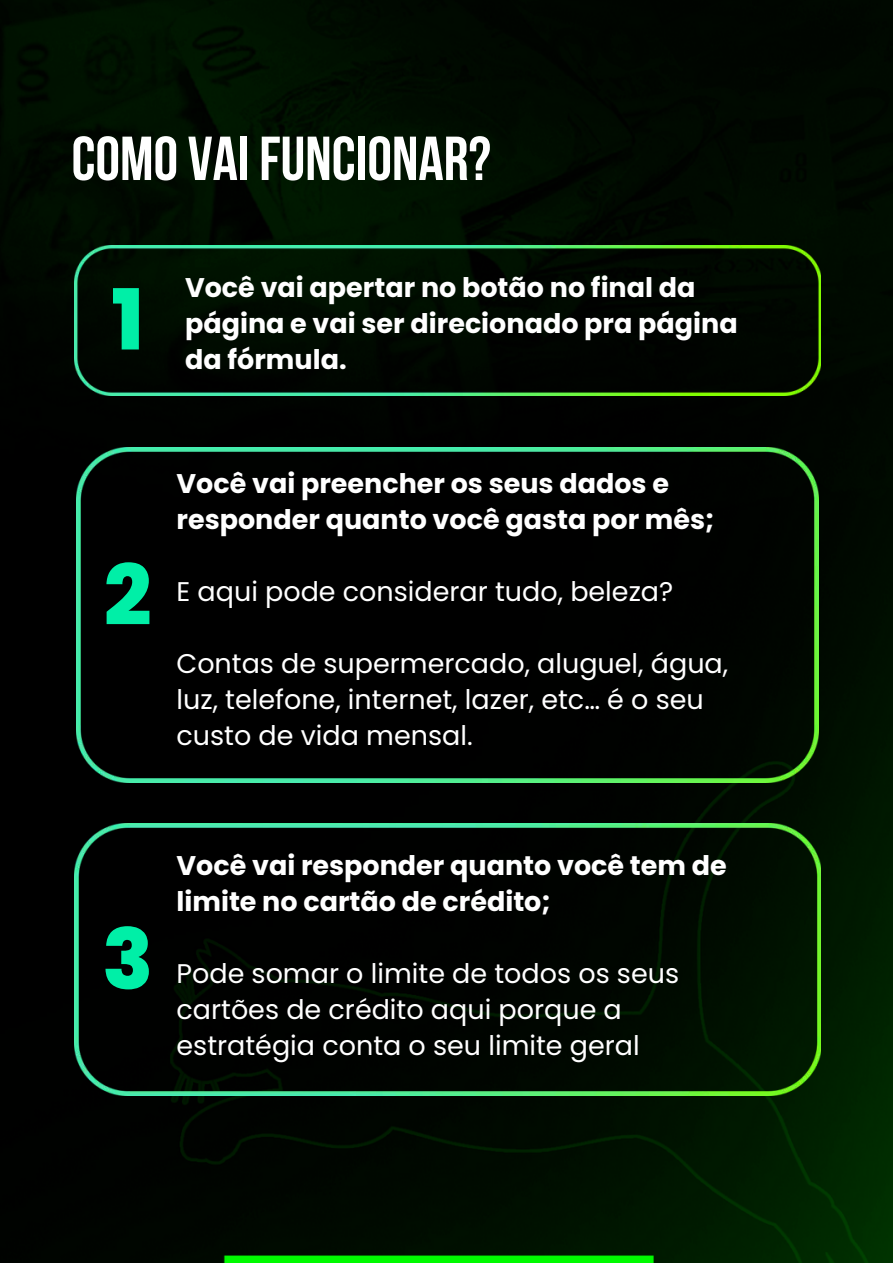
<style>
.page{position:relative;width:893px;height:1264px;background:#fff}
.page>*{position:absolute;margin:0;border:0;box-sizing:border-box;transform-origin:0 0}
.t1{font:800 83.85px "Poppins";color:#00efa7}
.t2{font:61.95px "Bebas Neue Cyrillic";color:#fff}
.t3{font:27px/36px "Poppins";color:#fff}
.t4{font:700 27px/36px "Poppins";color:#fff}
</style>
<div class="page">
<img style="left:0;top:0;width:892px;height:1262px">
<div style="left:77px;top:447px;width:741px;height:335px;background:#000"></div>
<img style="left:74px;top:245px;width:746px;height:151px">
<img style="left:74px;top:823px;width:746px;height:272px">
<h2 class="t2" style="left:72px;top:124px;width:421px">COMO VAI FUNCIONAR?</h2>
<h1 class="t1" style="left:111px;top:271px;width:34px">1</h1>
<p class="t4" style="left:185px;top:270px;width:554px">Você vai apertar no botão no final da página e vai ser direcionado pra página da fórmula.</p>
<h1 class="t1" style="left:104px;top:547px;width:49px">2</h1>
<p class="t4" style="left:176px;top:465px;width:539px">Você vai preencher os seus dados e responder quanto você gasta por mês;</p>
<p class="t3" style="left:176px;top:573px;width:498px">E aqui pode considerar tudo, beleza?</p>
<p class="t3" style="left:176px;top:645px;width:553px">Contas de supermercado, aluguel, água, luz, telefone, internet, lazer, etc… é o seu custo de vida mensal.</p>
<h1 class="t1" style="left:102px;top:910px;width:53px">3</h1>
<p class="t4" style="left:176px;top:848px;width:551px">Você vai responder quanto você tem de limite no cartão de crédito;</p>
<p class="t3" style="left:176px;top:956px;width:504px">Pode somar o limite de todos os seus cartões de crédito aqui porque a estratégia conta o seu limite geral</p>
</div>
